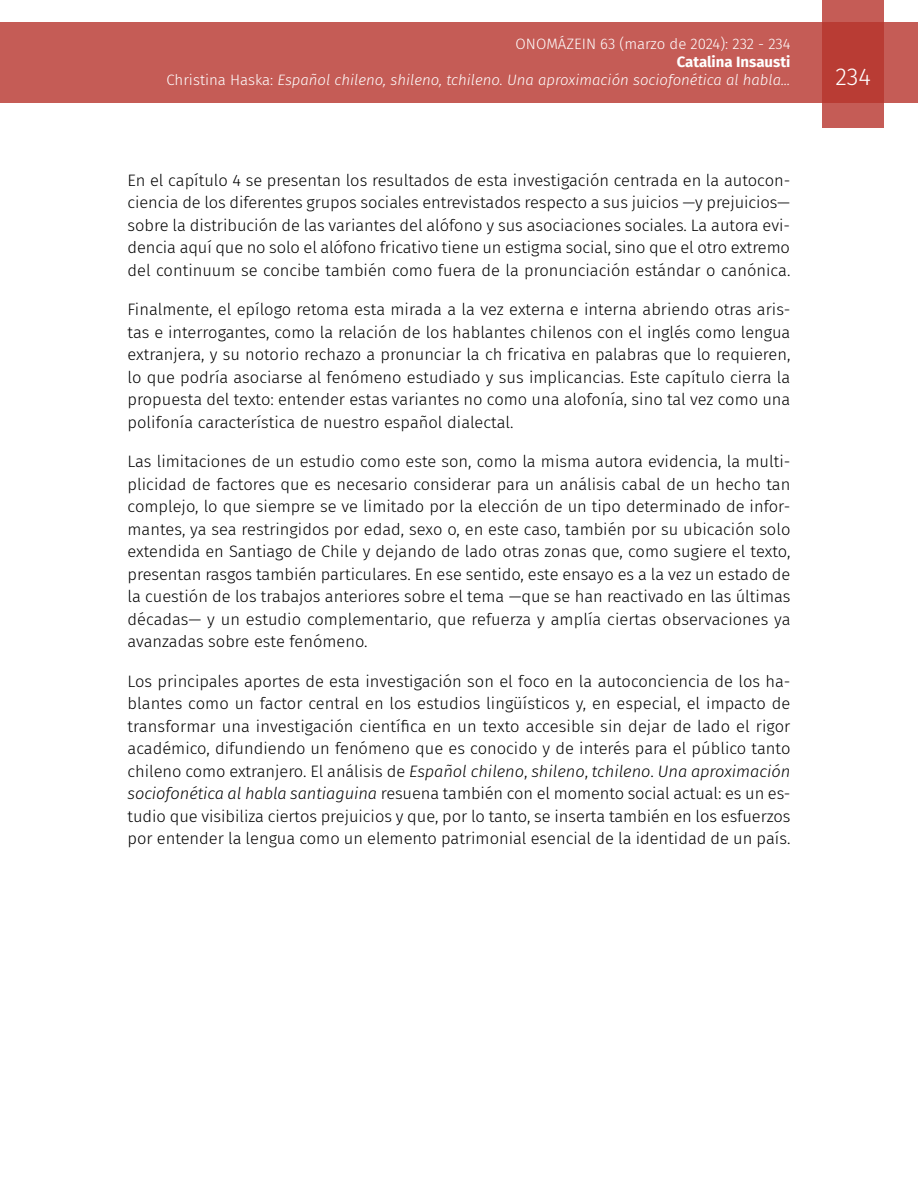
<style>
.page{position:relative;width:918px;height:1188px;background:#fff}
.page>*{position:absolute;margin:0;border:0;box-sizing:border-box;transform-origin:0 0}
.t1{font:300 24px "Fira Sans";color:#fff}
.t2{font:300 16.5px/22.5px "Fira Sans";color:#000;text-align:justify}
.t3{font:italic 300 15px/18px "Fira Sans";color:#fff;text-align:right}
.t4{font:300 15px "Fira Sans";color:#fff}
.s1{font-weight:700;font-style:normal}
.s2{font-style:normal}
.s3{font-style:italic}
</style>
<div class="page">
<div style="left:0;top:23px;width:918px;height:80px;background:#c55c56"></div>
<svg style="left:822px;top:0;width:62px;height:128px;background:#bd4740"></svg>
<p class="t4" style="left:516px;top:34px;width:276px">ONOMÁZEIN 63 (marzo de 2024): 232 - 234</p>
<p class="t3" style="left:167px;top:53px;width:625px"><span class="s1">Catalina Insausti<br></span><span class="s2">Christina Haska:</span> Español chileno, shileno, tchileno. Una aproximación sociofonética al habla...</p>
<p class="t2" style="left:128px;top:168px;width:664px">En el capítulo 4 se presentan los resultados de esta investigación centrada en la autocon&shy;ciencia de los diferentes grupos sociales entrevistados respecto a sus juicios —y prejuicios— sobre la distribución de las variantes del alófono y sus asociaciones sociales. La autora evi&shy;dencia aquí que no solo el alófono fricativo tiene un estigma social, sino que el otro extremo del continuum se concibe también como fuera de la pronunciación estándar o canónica.</p>
<p class="t2" style="left:128px;top:298px;width:664px">Finalmente, el epílogo retoma esta mirada a la vez externa e interna abriendo otras aris&shy;tas e interrogantes, como la relación de los hablantes chilenos con el inglés como lengua extranjera, y su notorio rechazo a pronunciar la ch fricativa en palabras que lo requieren, lo que podría asociarse al fenómeno estudiado y sus implicancias. Este capítulo cierra la propuesta del texto: entender estas variantes no como una alofonía, sino tal vez como una polifonía característica de nuestro español dialectal.</p>
<p class="t2" style="left:128px;top:450px;width:665px">Las limitaciones de un estudio como este son, como la misma autora evidencia, la multi&shy;plicidad de factores que es necesario considerar para un análisis cabal de un hecho tan complejo, lo que siempre se ve limitado por la elección de un tipo determinado de infor&shy;mantes, ya sea restringidos por edad, sexo o, en este caso, también por su ubicación solo extendida en Santiago de Chile y dejando de lado otras zonas que, como sugiere el texto, presentan rasgos también particulares. En ese sentido, este ensayo es a la vez un estado de la cuestión de los trabajos anteriores sobre el tema —que se han reactivado en las últimas décadas— y un estudio complementario, que refuerza y amplía ciertas observaciones ya avanzadas sobre este fenómeno.</p>
<p class="t2" style="left:128px;top:670px;width:664px">Los principales aportes de esta investigación son el foco en la autoconciencia de los ha&shy;blantes como un factor central en los estudios lingüísticos y, en especial, el impacto de transformar una investigación científica en un texto accesible sin dejar de lado el rigor académico, difundiendo un fenómeno que es conocido y de interés para el público tanto chileno como extranjero. El análisis de <span class="s3">Español chileno</span>, <span class="s3">shileno</span>, <span class="s3">tchileno</span>. <span class="s3">Una aproximación sociofonética al habla santiaguina</span> resuena también con el momento social actual: es un es&shy;tudio que visibiliza ciertos prejuicios y que, por lo tanto, se inserta también en los esfuerzos por entender la lengua como un elemento patrimonial esencial de la identidad de un país.</p>
<h1 class="t1" style="left:836px;top:60px;width:37px">234</h1>
</div>
